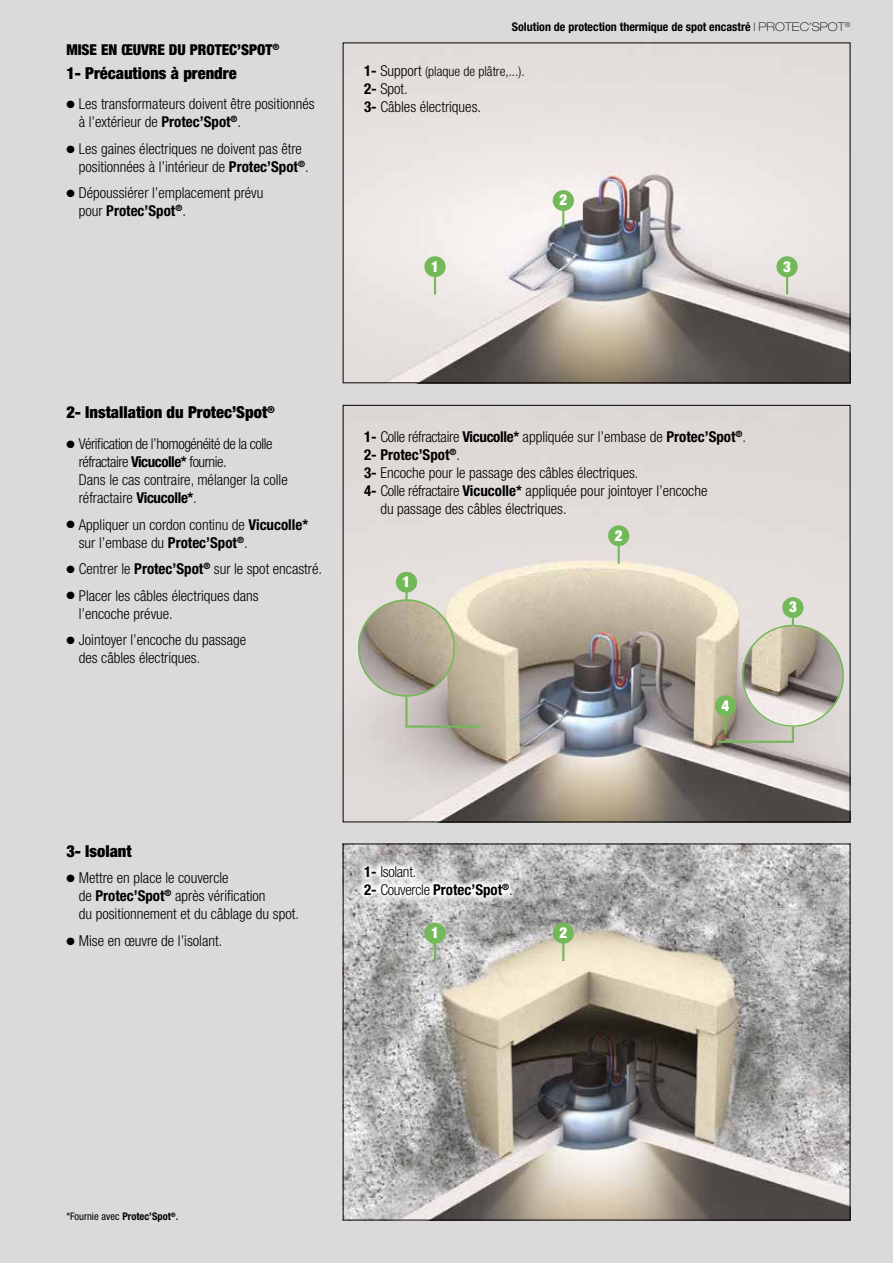
<style>
.page{position:relative;width:893px;height:1263px;background:#dadada}
.page>*{position:absolute;margin:0;border:0;box-sizing:border-box;transform-origin:0 0}
.t1{font:900 condensed 16.5px "Helvetica Neue";color:#000}
.t2{font:900 condensed 15.15px "Helvetica Neue";color:#fff}
.t3{font:300 condensed 15px/18px "Helvetica Neue";color:#000}
.t4{font:300 condensed 15px/18px "Helvetica Neue";letter-spacing:-.03em;color:#000}
.t5{font:300 condensed 15px/18px "Helvetica Neue";letter-spacing:-.02em;color:#000}
.t6{font:900 condensed 15px "Helvetica Neue";color:#000}
.t7{font:700 condensed 15px "Helvetica Neue";color:#000}
.t8{font:300 condensed 13.5px "Helvetica Neue";color:#000}
.t9{font:700 condensed 12px "Helvetica Neue";color:#000}
.t10{font:condensed 10.5px "Helvetica Neue";color:#000}
.s1{font-weight:700}
.s2{font-weight:100;font-stretch:expanded}
.s3{font-weight:700;font-size:15px}
.s4{font-size:15px}
.s5{font-weight:300}
.s6{font-weight:500}
</style>
<div class="page">
<img style="left:345px;top:527px;width:503px;height:293px">
<img style="left:345px;top:845px;width:503px;height:373px">
<img style="left:345px;top:75px;width:503px;height:306px">
<hr style="left:786px;top:260px;width:2px;height:34px;background:#74b959">
<div style="left:776px;top:256px;width:22px;height:21px;background:#74b959;border-radius:50%"></div>
<hr style="left:434px;top:260px;width:2px;height:34px;background:#74b959">
<div style="left:424px;top:256px;width:22px;height:21px;background:#74b959;border-radius:50%"></div>
<hr style="left:434px;top:926px;width:2px;height:35px;background:#74b959">
<div style="left:424px;top:923px;width:22px;height:21px;background:#74b959;border-radius:50%"></div>
<hr style="left:562px;top:194px;width:2px;height:34px;background:#74b959">
<div style="left:553px;top:190px;width:21px;height:21px;background:#74b959;border-radius:50%"></div>
<hr style="left:562px;top:926px;width:2px;height:35px;background:#74b959">
<div style="left:553px;top:923px;width:21px;height:21px;background:#74b959;border-radius:50%"></div>
<hr style="left:618px;top:529px;width:2px;height:34px;background:#74b959">
<div style="left:608px;top:525px;width:21px;height:21px;background:#74b959;border-radius:50%"></div>
<hr style="left:724px;top:699px;width:2px;height:35px;background:#74b959">
<div style="left:715px;top:695px;width:21px;height:21px;background:#74b959;border-radius:50%"></div>
<svg style="left:356px;top:858px;width:163px;height:47px"></svg>
<hr style="left:405px;top:576px;width:3px;height:150px;background:#74b959">
<hr style="left:405px;top:725px;width:76px;height:3px;background:#74b959">
<hr style="left:792px;top:602px;width:2px;height:141px;background:#74b959">
<hr style="left:717px;top:741px;width:77px;height:2px;background:#74b959">
<img style="left:358px;top:599px;width:97px;height:98px;border-radius:49px">
<div style="left:358px;top:599px;width:97px;height:98px;border:2px solid #74b959;border-radius:50%"></div>
<div style="left:396px;top:572px;width:21px;height:21px;background:#74b959;border-radius:50%"></div>
<div style="left:782px;top:597px;width:21px;height:21px;background:#74b959;border-radius:50%"></div>
<img style="left:742px;top:625px;width:102px;height:102px;border-radius:51px">
<div style="left:742px;top:625px;width:102px;height:102px;border:2px solid #74b959;border-radius:50%"></div>
<p class="t6" style="left:66px;top:40px;width:215px">MISE EN ŒUVRE DU PROTEC’SPOT<sup>®</sup></p>
<p class="t1" style="left:66px;top:63px;width:172px">1- Précautions à prendre</p>
<p class="t3" style="left:79px;top:95px;width:237px;text-indent:-12px">● Les transformateurs doivent être positionnés à l’extérieur de <span class="s1">Protec’Spot</span><sup>®</sup>.</p>
<p class="t3" style="left:79px;top:139px;width:231px;text-indent:-12px">● Les gaines électriques ne doivent pas être positionnées à l’intérieur de <span class="s1">Protec’Spot</span><sup>®</sup>.</p>
<p class="t3" style="left:79px;top:184px;width:186px;text-indent:-12px">● Dépoussiérer l’emplacement prévu pour <span class="s1">Protec’Spot</span><sup>®</sup>.</p>
<p class="t9" style="left:512px;top:20px;width:340px">Solution de protection thermique de spot encastré <span class="s2">| PROTEC’SPOT</span><sup>®</sup></p>
<p class="t8" style="left:364px;top:63px;width:162px"><span class="s3">1-</span> <span class="s4">Support</span> (plaque de plâtre,...).</p>
<p class="t3" style="left:364px;top:79px;width:119px"><span class="s1">2-</span> Spot.<br><span class="s1">3-</span> Câbles électriques.</p>
<p class="t2" style="left:559px;top:191px;width:9px">2</p>
<p class="t2" style="left:431px;top:257px;width:9px">1</p>
<p class="t2" style="left:783px;top:257px;width:9px">3</p>
<p class="t1" style="left:66px;top:402px;width:210px">2- Installation du Protec’Spot<sup>®</sup></p>
<p class="t4" style="left:79px;top:435px;width:210px;text-indent:-12px">● Vérification de l’homogénéité de la colle réfractaire <span class="s1">Vicucolle*</span> fournie.<br>Dans le cas contraire, mélanger la colle réfractaire <span class="s1">Vicucolle*</span>.</p>
<p class="t3" style="left:79px;top:515px;width:231px;text-indent:-12px">● Appliquer un cordon continu de <span class="s1">Vicucolle* </span>sur l’embase du <span class="s1">Protec’Spot</span><sup>®</sup>.</p>
<p class="t3" style="left:66px;top:560px;width:257px">● Centrer le <span class="s1">Protec’Spot</span><sup>®</sup> sur le spot encastré.</p>
<p class="t3" style="left:79px;top:586px;width:181px;text-indent:-12px">● Placer les câbles électriques dans l’encoche prévue.</p>
<p class="t3" style="left:79px;top:631px;width:169px;text-indent:-12px">● Jointoyer l’encoche du passage des câbles électriques.</p>
<p class="t3" style="left:364px;top:428px;width:384px"><span class="s1">1-</span> Colle réfractaire <span class="s1">Vicucolle*</span> appliquée sur l’embase de <span class="s1">Protec’Spot</span><sup>®</sup>.</p>
<p class="t7" style="left:364px;top:446px;width:98px">2- Protec’Spot<sup>®</sup><span class="s5">.</span></p>
<p class="t3" style="left:364px;top:464px;width:276px"><span class="s1">3-</span> Encoche pour le passage des câbles électriques.</p>
<p class="t3" style="left:364px;top:482px;width:345px"><span class="s1">4-</span> Colle réfractaire <span class="s1">Vicucolle*</span> appliquée pour jointoyer l’encoche</p>
<p class="t3" style="left:380px;top:500px;width:188px">du passage des câbles électriques.</p>
<p class="t2" style="left:403px;top:572px;width:9px">1</p>
<p class="t2" style="left:615px;top:526px;width:9px">2</p>
<p class="t2" style="left:721px;top:696px;width:9px">4</p>
<p class="t2" style="left:789px;top:598px;width:9px">3</p>
<p class="t1" style="left:66px;top:841px;width:67px">3- Isolant</p>
<p class="t3" style="left:79px;top:869px;width:222px;text-indent:-12px">● Mettre en place le couvercle<br>de <span class="s1">Protec’Spot</span><sup>®</sup> après vérification<br>du positionnement et du câblage du spot.</p>
<p class="t3" style="left:66px;top:931px;width:157px">● Mise en œuvre de l’isolant.</p>
<p class="t5" style="left:364px;top:862px;width:150px"><span class="s1">1-</span> Isolant.<br><span class="s1">2-</span> Couvercle <span class="s1">Protec’Spot</span><sup>®</sup>.</p>
<p class="t2" style="left:431px;top:923px;width:9px">1</p>
<p class="t2" style="left:559px;top:923px;width:9px">2</p>
<p class="t10" style="left:66px;top:1211px;width:113px">*Fournie avec <span class="s1">Protec’Spot</span><sup>®</sup><span class="s6">.</span></p>
</div>
